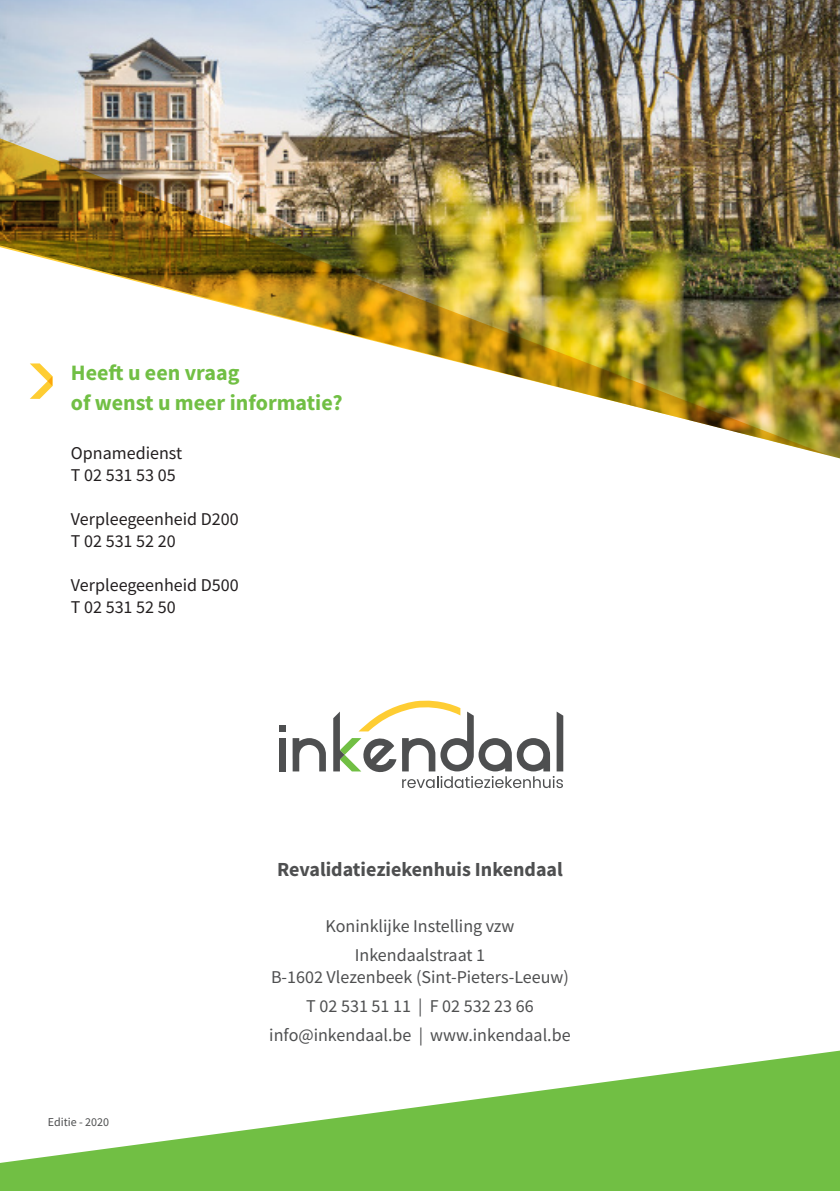
<style>
.page{position:relative;width:840px;height:1191px;background:#fff}
.page>*{position:absolute;margin:0;border:0;box-sizing:border-box;transform-origin:0 0}
.t1{font:700 22px/30px "Source Sans Pro";color:#71bf44}
.t2{font:700 20px "Source Sans Pro";color:#4e4f50}
.t3{font:18px/22px "Source Sans Pro";color:#4e4f50;text-align:center}
.t4{font:18px "Source Sans Pro";color:#231f20}
.t5{font:12px "Source Sans Pro";color:#4e4f50}
</style>
<div class="page">
<img style="left:0;top:0;width:839px;height:458px">
<img style="left:0;top:26px;width:826px;height:429px">
<div style="left:279px;top:738px;width:7px;height:33px;background:#4e4f50"></div>
<svg style="left:292px;top:738px;width:34px;height:33px"></svg>
<div style="left:279px;top:725px;width:7px;height:6px;background:#4e4f50"></div>
<svg style="left:333px;top:700px;width:230px;height:88px"></svg>
<svg style="left:0;top:1050px;width:839px;height:141px;fill:#71bf44"></svg>
<svg style="left:30px;top:363px;width:22px;height:36px"></svg>
<p class="t1" style="left:71px;top:357px;width:273px">Heeft u een vraag<br>of wenst u meer informatie?</p>
<p class="t4" style="left:71px;top:441px;width:113px">Opnamedienst</p>
<p class="t4" style="left:71px;top:463px;width:106px">T 02 531 53 05</p>
<p class="t4" style="left:71px;top:507px;width:169px">Verpleegeenheid D200</p>
<p class="t4" style="left:71px;top:529px;width:106px">T 02 531 52 20</p>
<p class="t4" style="left:71px;top:573px;width:169px">Verpleegeenheid D500</p>
<p class="t4" style="left:71px;top:595px;width:106px">T 02 531 52 50</p>
<p class="t2" style="left:277px;top:855px;width:287px">Revalidatieziekenhuis Inkendaal</p>
<p class="t5" style="left:48px;top:1114px;width:63px">Editie - 2020</p>
<p class="t3" style="left:325px;top:915px;width:190px">Koninklijke Instelling vzw</p>
<p class="t3" style="left:271px;top:944px;width:299px">Inkendaalstraat 1<br>B-1602 Vlezenbeek (Sint-Pieters-Leeuw)</p>
<p class="t3" style="left:306px;top:994px;width:229px">T 02 531 51 11 | F 02 532 23 66</p>
<p class="t3" style="left:269px;top:1023px;width:303px">info@inkendaal.be | www.inkendaal.be</p>
</div>
